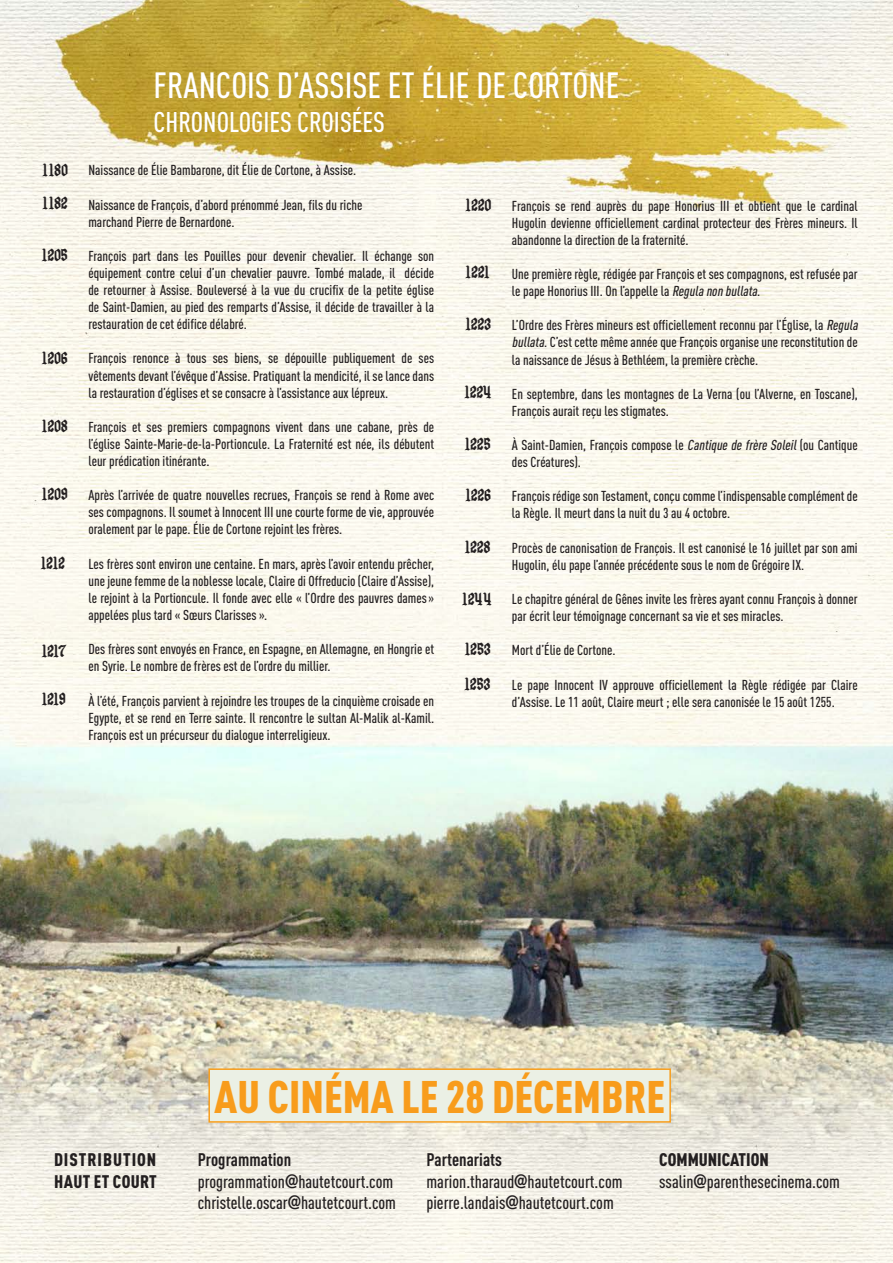
<style>
.page{position:relative;width:893px;height:1263px;background:#fff}
.page>*{position:absolute;margin:0;border:0;box-sizing:border-box;transform-origin:0 0}
.t1{font:900 condensed 45px "DIN Pro";color:#f89c1c}
.t2{font:500 condensed 36px "DIN Pro";color:#fff}
.t3{font:500 condensed 28.05px "DIN Pro";color:#fff}
.t4{font:21px/33.6px "Enchanted Land";color:#231f20}
.t5{font:500 condensed 18px/21.6px "DIN Pro";color:#231f20}
.t6{font:900 condensed 18px/21.6px "DIN Pro";letter-spacing:.055em;color:#231f20}
.t7{font:500 condensed 14.25px/17.1px "DIN Pro";color:#231f20}
.s1{font-style:italic}
.s2{font-weight:700}
.s3{font-family:"Futura"}
.s4{font-weight:900}
</style>
<div class="page">
<img style="left:0;top:0;width:893px;height:1263px">
<div style="left:208px;top:1068px;width:463px;height:55px;background:#ebf0e5;border:2px solid #f89e1c"></div>
<h3 class="t4" style="left:43px;top:153px;width:27px">1180<br>1182</h3>
<h3 class="t4" style="left:42px;top:238px;width:28px">1205</h3>
<h3 class="t4" style="left:42px;top:341px;width:28px">1206</h3>
<h3 class="t4" style="left:42px;top:410px;width:28px">1208</h3>
<h3 class="t4" style="left:42px;top:478px;width:28px">1209</h3>
<h3 class="t4" style="left:41px;top:546px;width:26px">1212</h3>
<h3 class="t4" style="left:42px;top:634px;width:27px">1217</h3>
<h3 class="t4" style="left:42px;top:682px;width:26px">1219</h3>
<h2 class="t2" style="left:154px;top:59px;width:467px">FRANCOIS D’ASSISE ET ÉLIE DE CORTONE</h2>
<h3 class="t3" style="left:154px;top:101px;width:233px">CHRONOLOGIES CROISÉES</h3>
<p class="t7" style="left:88px;top:161px;width:269px">Naissance de Élie Bambarone, dit Élie de Cortone, à Assise.</p>
<p class="t7" style="left:88px;top:195px;width:275px">Naissance de François, d’abord prénommé Jean, fils du riche marchand Pierre de Bernardone.</p>
<p class="t7" style="left:88px;top:246px;width:347px;text-align:justify">François part dans les Pouilles pour devenir chevalier. Il échange son équipement contre celui d’un chevalier pauvre. Tombé malade, il décide de retourner à Assise. Bouleversé à la vue du crucifix de la petite église de Saint-Damien, au pied des remparts d’Assise, il décide de travailler à la restauration de cet édifice délabré.</p>
<p class="t7" style="left:88px;top:349px;width:347px;text-align:justify">François renonce à tous ses biens, se dépouille publiquement de ses vêtements devant l’évêque d’Assise. Pratiquant la mendicité, il se lance dans la restauration d’églises et se consacre à l’assistance aux lépreux.</p>
<p class="t7" style="left:88px;top:417px;width:347px;text-align:justify">François et ses premiers compagnons vivent dans une cabane, près de l’église Sainte-Marie-de-la-Portioncule. La Fraternité est née, ils débutent leur prédication itinérante.</p>
<p class="t7" style="left:88px;top:485px;width:347px;text-align:justify">Après l’arrivée de quatre nouvelles recrues, François se rend à Rome avec ses compagnons. Il soumet à Innocent III une courte forme de vie, approuvée oralement par le pape. Élie de Cortone rejoint les frères.</p>
<p class="t7" style="left:88px;top:554px;width:347px;text-align:justify">Les frères sont environ une centaine. En mars, après l’avoir entendu prêcher, une jeune femme de la noblesse locale, Claire di Offreducio (Claire d’Assise), le rejoint à la Portioncule. Il fonde avec elle « l’Ordre des pauvres dames» appelées plus tard « Sœurs Clarisses ».</p>
<p class="t7" style="left:88px;top:639px;width:347px">Des frères sont envoyés en France, en Espagne, en Allemagne, en Hongrie et en Syrie. Le nombre de frères est de l’ordre du millier.</p>
<p class="t7" style="left:88px;top:691px;width:347px;text-align:justify">À l’été, François parvient à rejoindre les troupes de la cinquième croisade en Egypte, et se rend en Terre sainte. Il rencontre le sultan Al-Malik al-Kamil.<br>François est un précurseur du dialogue interreligieux.</p>
<h3 class="t4" style="left:466px;top:188px;width:27px">1220</h3>
<h3 class="t4" style="left:466px;top:256px;width:26px">1221</h3>
<h3 class="t4" style="left:465px;top:308px;width:27px">1223</h3>
<h3 class="t4" style="left:464px;top:376px;width:29px">1224</h3>
<h3 class="t4" style="left:465px;top:427px;width:28px">1225</h3>
<h3 class="t4" style="left:465px;top:479px;width:27px">1226</h3>
<h3 class="t4" style="left:465px;top:530px;width:27px">1228</h3>
<h3 class="t4" style="left:462px;top:582px;width:32px">1244</h3>
<h3 class="t4" style="left:464px;top:631px;width:28px;line-height:34.8px">1253<br>1253</h3>
<p class="t7" style="left:512px;top:196px;width:347px;text-align:justify">François se rend auprès du pape Honorius III et obtient que le cardinal Hugolin devienne officiellement cardinal protecteur des Frères mineurs. Il abandonne la direction de la fraternité.</p>
<p class="t7" style="left:512px;top:264px;width:347px">Une première règle, rédigée par François et ses compagnons, est refusée par le pape Honorius III. On l’appelle la <span class="s1">Regulanonbullata</span>.</p>
<p class="t7" style="left:512px;top:316px;width:350px">L’Ordre des Frères mineurs est officiellement reconnu par l’Église, la <span class="s1">Regula bullata</span>. C’est cette même année que François organise une reconstitution de la naissance de Jésus à Bethléem, la première crèche.</p>
<p class="t7" style="left:512px;top:384px;width:347px">En septembre, dans les montagnes de La Verna (ou l’Alverne, en Toscane),<br>François aurait reçu les stigmates.</p>
<p class="t7" style="left:512px;top:435px;width:347px">À Saint-Damien, François compose le <span class="s1">CantiquedefrèreSoleil</span>(ou Cantique des Créatures).</p>
<p class="t7" style="left:512px;top:487px;width:347px">François rédige son Testament, conçu comme l’indispensable complément de la Règle. Il meurt dans la nuit du 3 au 4 octobre.</p>
<p class="t7" style="left:512px;top:538px;width:347px">Procès de canonisation de François. Il est canonisé le 16 juillet par son ami<br>Hugolin, élu pape l’année précédente sous le nom de Grégoire IX.</p>
<p class="t7" style="left:512px;top:589px;width:347px">Le chapitre général de Gênes invite les frères ayant connu François à donner par écrit leur témoignage concernant sa vie et ses miracles.</p>
<p class="t7" style="left:512px;top:640px;width:105px">Mort d’Élie de Cortone.</p>
<p class="t7" style="left:512px;top:675px;width:347px">Le pape Innocent IV approuve officiellement la Règle rédigée par Claire d’Assise. Le 11 août, Claire meurt ; elle sera canonisée le 15 août 1255.</p>
<h1 class="t1" style="left:214px;top:1062px;width:452px">AU CINÉMA LE 28 DÉCEMBRE</h1>
<p class="t5" style="left:198px;top:1147px;width:200px"><span class="s2">Programmation </span>programmation<span class="s3">@</span>hautetcourt.com christelle.oscar<span class="s3">@</span>hautetcourt.com</p>
<p class="t6" style="left:54px;top:1147px;width:104px">DISTRIBUTION<br>HAUT ET COURT</p>
<p class="t5" style="left:426px;top:1147px;width:198px"><span class="s2">Partenariats </span>marion.tharaud<span class="s3">@</span>hautetcourt.com pierre.landais<span class="s3">@</span>hautetcourt.com</p>
<p class="t5" style="left:659px;top:1147px;width:182px"><span class="s4">COMMUNICATION </span>ssalin<span class="s3">@</span>parenthesecinema.com</p>
</div>
